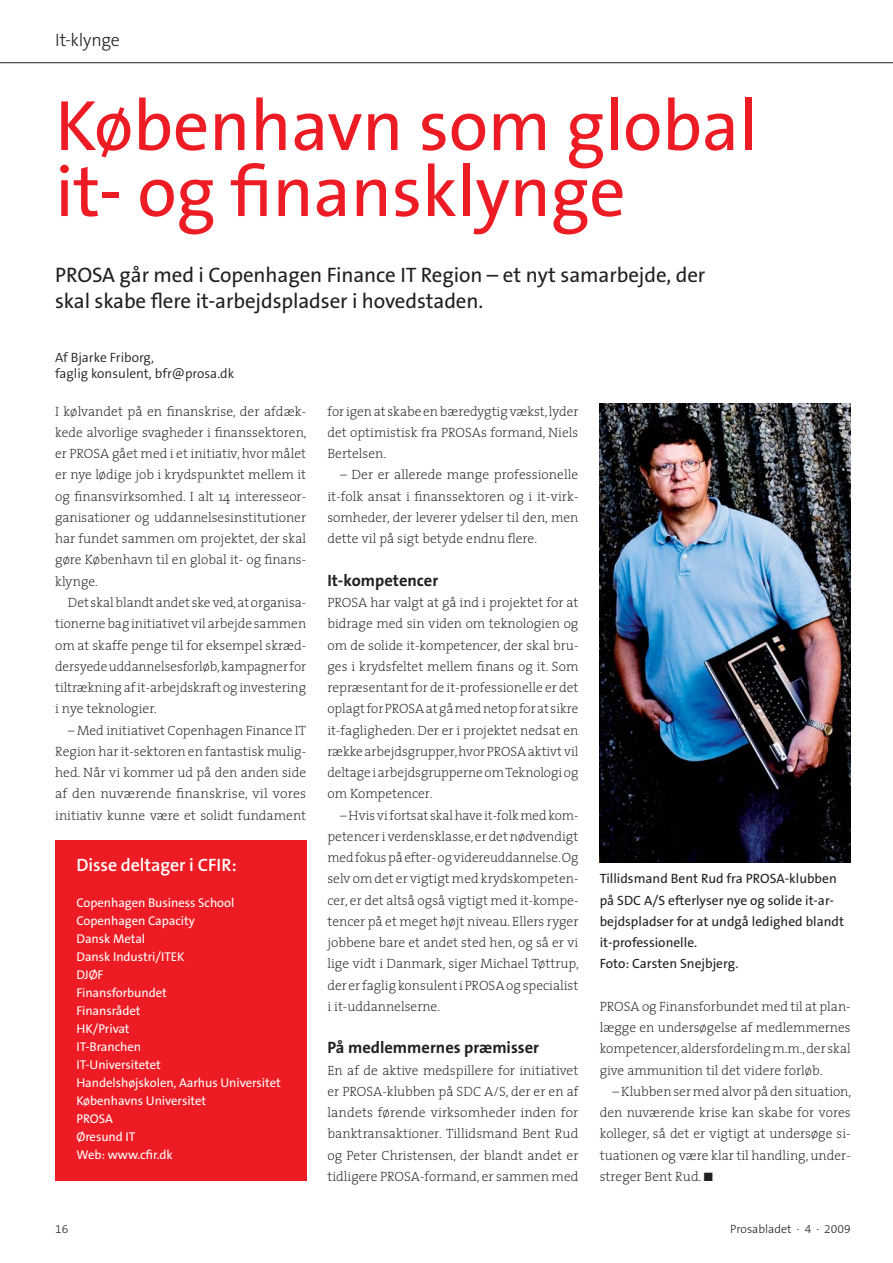
<style>
.page{position:relative;width:893px;height:1263px;background:#fff}
.page>*{position:absolute;margin:0;border:0;box-sizing:border-box;transform-origin:0 0}
.t1{font:72px/66px "The Sans B5 Plain";letter-spacing:-.005em;color:#ed1c24}
.t2{font:21px/25.5px "The Sans B5 Plain";letter-spacing:-.005em;color:#231f20}
.t3{font:600 18px "The Sans B6";letter-spacing:-.005em;color:#fff}
.t4{font:300 18px "The Sans B3";letter-spacing:-.01em;color:#231f20}
.t5{font:700 16.5px "The Sans B7";color:#231f20}
.t6{font:200 13.5px/21.3px "The Serif";color:#231f20;text-align:justify}
.t7{font:13.5px/21.3px "The Sans B5 Plain";color:#231f20}
.t8{font:300 13.5px/16.2px "The Sans B4";color:#231f20}
.t9{font:12.75px/18px "The Sans B5 Plain";letter-spacing:-.005em;color:#fff}
.t10{font:300 12px "The Sans B3";color:#231f20}
</style>
<div class="page">
<hr style="left:0;top:62px;width:892px;height:1px;background:#231f20">
<div style="left:55px;top:841px;width:251px;height:340px;background:#ed1c24"></div>
<img style="left:599px;top:404px;width:251px;height:458px">
<h3 class="t4" style="left:55px;top:31px;width:66px">It-klynge</h3>
<h1 class="t1" style="left:55px;top:96px;width:704px">København som global it- og finansklynge</h1>
<h2 class="t2" style="left:55px;top:263px;width:651px">PROSA går med i Copenhagen Finance IT Region – et nyt samarbejde, der skal skabe flere it-arbejdspladser i hovedstaden.</h2>
<p class="t8" style="left:55px;top:350px;width:181px">Af Bjarke Friborg,<br>faglig konsulent, bfr@prosa.dk</p>
<p class="t6" style="left:55px;top:401px;width:253px">I kølvandet på en finanskrise, der afdæk&shy;kede alvorlige svagheder i finanssektoren, er PROSA gået med i et initiativ, hvor målet er nye lødige job i krydspunktet mellem it og finansvirksomhed. I alt 14 interesseor&shy;ganisationer og uddannelsesinstitutioner har fundet sammen om projektet, der skal gøre København til en global it- og finans&shy;klynge.</p>
<p class="t6" style="left:55px;top:592px;width:252px;text-indent:13px">Det skal blandt andet ske ved, at organisa&shy;tionerne bag initiativet vil arbejde sammen om at skaffe penge til for eksempel skræd&shy;dersyede uddannelsesforløb, kampagner for tiltrækning af it-arbejdskraft og investering i nye teknologier.</p>
<p class="t6" style="left:55px;top:720px;width:252px;text-indent:13px">– Med initiativet Copenhagen Finance IT Region har it-sektoren en fantastisk mulig&shy;hed. Når vi kommer ud på den anden side af den nuværende finanskrise, vil vores initiativ kunne være et solidt fundament</p>
<h3 class="t3" style="left:76px;top:856px;width:162px">Disse deltager i CFIR:</h3>
<p class="t9" style="left:76px;top:894px;width:206px">Copenhagen Business School<br>Copenhagen Capacity<br>Dansk Metal<br>Dansk Industri/ITEK<br>DJØF<br>Finansforbundet<br>Finansrådet<br>HK/Privat<br>IT-Branchen<br>IT-Universitetet<br>Handelshøjskolen, Aarhus Universitet<br>Københavns Universitet<br>PROSA<br>Øresund IT<br>Web: www.cfir.dk</p>
<p class="t6" style="left:327px;top:401px;width:252px">for igen at skabe en bæredygtig vækst, lyder det optimistisk fra PROSAs formand, Niels Bertelsen.</p>
<p class="t6" style="left:327px;top:465px;width:252px;text-indent:13px">– Der er allerede mange professionelle it-folk ansat i finanssektoren og i it-virk&shy;somheder, der leverer ydelser til den, men dette vil på sigt betyde endnu flere.</p>
<p class="t5" style="left:327px;top:572px;width:112px">It-kompetencer</p>
<p class="t6" style="left:327px;top:592px;width:252px">PROSA har valgt at gå ind i projektet for at bidrage med sin viden om teknologien og om de solide it-kompetencer, der skal bru&shy;ges i krydsfeltet mellem finans og it. Som repræsentant for de it-professionelle er det oplagt for PROSA at gå med netop for at sikre it-fagligheden. Der er i projektet nedsat en række arbejdsgrupper, hvor PROSA aktivt vil deltage i arbejdsgrupperne om Teknologi og om Kompetencer.</p>
<p class="t6" style="left:327px;top:805px;width:253px;text-indent:13px">– Hvis vi fortsat skal have it-folk med kom&shy;petencer i verdensklasse, er det nødvendigt med fokus på efter- og videreuddannelse. Og selv om det er vigtigt med krydskompeten&shy;cer, er det altså også vigtigt med it-kompe&shy;tencer på et meget højt niveau. Ellers ryger jobbene bare et andet sted hen, og så er vi lige vidt i Danmark, siger Michael Tøttrup, der er faglig konsulent i PROSA og specialist i it-uddannelserne.</p>
<p class="t5" style="left:327px;top:1040px;width:213px">På medlemmernes præmisser</p>
<p class="t6" style="left:327px;top:1060px;width:252px">En af de aktive medspillere for initiativet er PROSA-klubben på SDC A/S, der er en af landets førende virksomheder inden for banktransaktioner. Tillidsmand Bent Rud og Peter Christensen, der blandt andet er tidligere PROSA-formand, er sammen med</p>
<p class="t7" style="left:599px;top:869px;width:246px">Tillidsmand Bent Rud fra PROSA-klubben på SDC A/S efterlyser nye og solide it-ar&shy;bejdspladser for at undgå ledighed blandt it-professionelle.<br>Foto: Carsten Snejbjerg.</p>
<p class="t6" style="left:599px;top:996px;width:252px">PROSA og Finansforbundet med til at plan&shy;lægge en undersøgelse af medlemmernes kompetencer, aldersfordeling m.m., der skal give ammunition til det videre forløb.</p>
<p class="t6" style="left:599px;top:1081px;width:253px;text-indent:13px">– Klubben ser med alvor på den situation, den nuværende krise kan skabe for vores kolleger, så det er vigtigt at undersøge si&shy;tuationen og være klar til handling, under&shy;streger Bent Rud. ■</p>
<p class="t10" style="left:55px;top:1223px;width:15px">16</p>
<p class="t10" style="left:730px;top:1223px;width:122px">Prosabladet · 4 · 2009</p>
</div>
